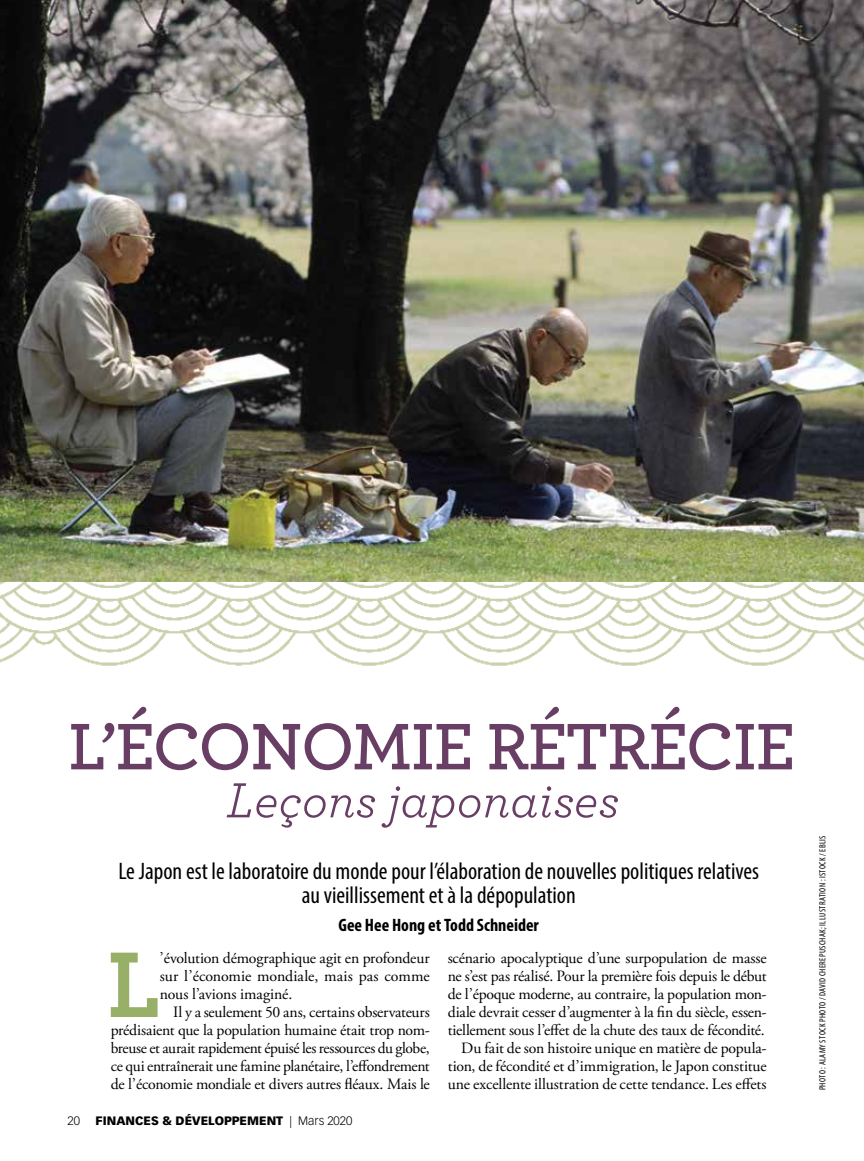
<style>
.page{position:relative;width:864px;height:1161px;background:#fff}
.page>*{position:absolute;margin:0;border:0;box-sizing:border-box;transform-origin:0 0}
.t1{font:700 97.8px "Archer";color:#98af67}
.t2{font:600 69px "Archer";letter-spacing:-.02em;color:#683e64}
.t3{font:italic 51.75px "Archer";color:#683e64}
.t4{font:condensed 24px/24px "Myriad Pro";color:#000;text-align:center}
.t5{font:700 condensed 18px "Myriad Pro";color:#000}
.t6{font:15.75px/18px "Adobe Garamond Pro";letter-spacing:-.01em;color:#000;text-align:justify}
.t7{font:900 12px "Vectora LT Std";color:#000}
.t8{font:300 12px "Vectora LT Std";color:#000}
.t9{font:condensed 9px "Myriad Pro";letter-spacing:.035em;color:#000}
.s1{font-weight:300}
</style>
<div class="page">
<img style="left:0;top:581px;width:864px;height:85px">
<img style="left:0;top:0;width:864px;height:581px">
<h2 class="t2" style="left:68px;top:695px;width:729px">L’ÉCONOMIE RÉTRÉCIE</h2>
<h3 class="t3" style="left:226px;top:763px;width:395px">Leçons japonaises</h3>
<h3 class="t4" style="left:118px;top:859px;width:642px">Le Japon est le laboratoire du monde pour l’élaboration de nouvelles politiques relatives au vieillissement et à la dépopulation</h3>
<p class="t5" style="left:339px;top:913px;width:202px">Gee Hee Hong et Todd Schneider</p>
<h1 class="t1" style="left:107px;top:907px;width:55px">L</h1>
<p class="t6" style="left:160px;top:950px;width:271px">’évolution démographique agit en profondeur sur l’économie mondiale, mais pas comme nous l’avions imaginé.</p>
<p class="t6" style="left:111px;top:1004px;width:320px;text-indent:62px">Il y a seulement 50 ans, certains observateurs prédisaient que la population humaine était trop nom&shy;breuse et aurait rapidement épuisé les ressources du globe, ce qui entraînerait une famine planétaire, l’effondrement de l’économie mondiale et divers autres fléaux. Mais le</p>
<p class="t8" style="left:68px;top:1114px;width:14px">20</p>
<p class="t7" style="left:96px;top:1113px;width:258px">FINANCES &amp; DÉVELOPPEMENT <span class="s1">| Mars 2020</span></p>
<p class="t6" style="left:448px;top:950px;width:320px;text-align:right">scénario apocalyptique d’une surpopulation de masse ne s’est pas réalisé. Pour la première fois depuis le début de l’époque moderne, au contraire, la population mon&shy;diale devrait cesser d’augmenter à la fin du siècle, essen&shy;tiellement sous l’effet de la chute des taux de fécondité.<br>Du fait de son histoire unique en matière de popula&shy;tion, de fécondité et d’immigration, le Japon constitue une excellente illustration de cette tendance. Les effets</p>
<p class="t9" style="left:817px;top:1090px;width:256px;rotate:-90deg">PHOTO : ALAMY STOCK PHOTO / DAVID CHEREPUSCHAK; ILLUSTRATION : ISTOCK / EBLIS</p>
</div>
